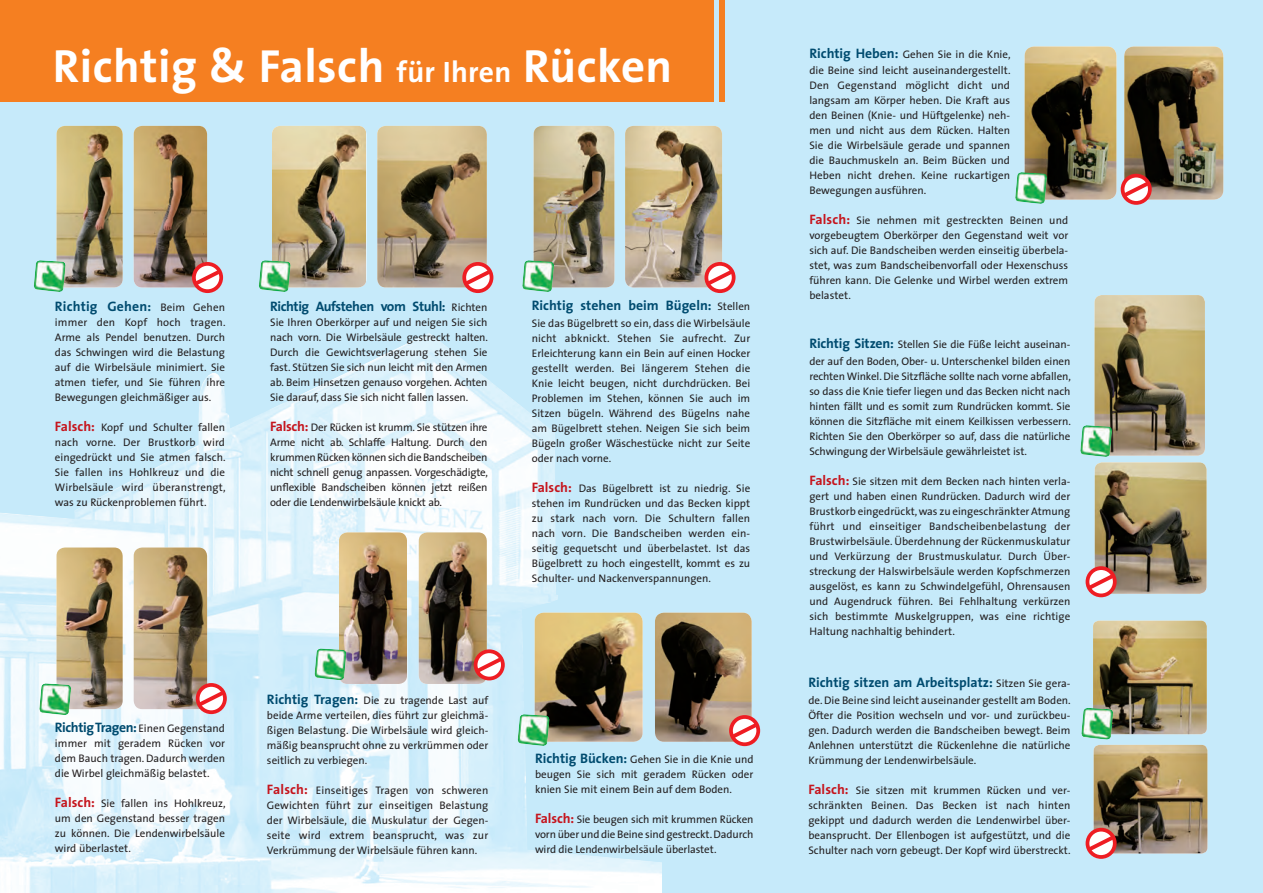
<style>
.page{position:relative;width:1263px;height:893px;background:#fff}
.page>*{position:absolute;margin:0;border:0;box-sizing:border-box;transform-origin:0 0}
.t1{font:700 46.8px "The Sans";letter-spacing:.01em;color:#fff}
.t2{font:700 13.8px "The Sans";color:#004b6f}
.t3{font:700 13.8px "The Sans";letter-spacing:-.03em;color:#004b6f}
.t4{font:10.95px/15px "The Sans";color:#231f20;text-align:justify}
.s1{font-size:29.55px}
.s2{font-weight:400;font-size:10.95px;color:#231f20}
.s3{font-weight:700;font-size:13.8px;color:#c5151d}
.s4{font-weight:700;font-size:13.8px;color:#004b6f}
</style>
<div class="page">
<div style="left:0;top:0;width:1262px;height:893px;background:#c6eafa"></div>
<img style="left:0;top:333px;width:661px;height:560px">
<div style="left:0;top:0;width:713px;height:102px;background:#f57f21"></div>
<div style="left:719px;top:0;width:6px;height:102px;background:#f57f21"></div>
<img style="left:134px;top:126px;width:73px;height:161px;border-radius:9px">
<img style="left:56px;top:126px;width:67px;height:161px;border-radius:9px">
<img style="left:134px;top:547px;width:73px;height:162px;border-radius:9px">
<img style="left:56px;top:547px;width:67px;height:162px;border-radius:9px">
<img style="left:377px;top:126px;width:110px;height:161px;border-radius:9px">
<img style="left:272px;top:126px;width:93px;height:161px;border-radius:9px">
<img style="left:1093px;top:745px;width:114px;height:108px;border-radius:6px">
<img style="left:1092px;top:621px;width:114px;height:113px;border-radius:6px">
<img style="left:1094px;top:462px;width:112px;height:132px;border-radius:7px">
<img style="left:1094px;top:295px;width:110px;height:161px;border-radius:7px">
<img style="left:625px;top:126px;width:97px;height:161px;border-radius:9px">
<img style="left:533px;top:126px;width:81px;height:161px;border-radius:9px">
<img style="left:339px;top:532px;width:67px;height:152px;border-radius:9px">
<img style="left:419px;top:532px;width:68px;height:152px;border-radius:9px">
<img style="left:534px;top:612px;width:108px;height:130px;border-radius:9px">
<img style="left:655px;top:612px;width:96px;height:130px;border-radius:9px">
<img style="left:1024px;top:47px;width:92px;height:153px;border-radius:9px">
<img style="left:1124px;top:47px;width:99px;height:153px;border-radius:9px">
<img style="left:522px;top:260px;width:32px;height:32px">
<img style="left:259px;top:260px;width:32px;height:32px">
<img style="left:34px;top:260px;width:32px;height:32px">
<img style="left:39px;top:683px;width:33px;height:32px">
<img style="left:314px;top:648px;width:33px;height:32px">
<img style="left:517px;top:714px;width:33px;height:32px">
<img style="left:1081px;top:707px;width:32px;height:33px">
<img style="left:1080px;top:425px;width:32px;height:32px">
<img style="left:1015px;top:172px;width:32px;height:32px">
<svg style="left:464px;top:264px;width:27px;height:27px"></svg>
<div style="left:462px;top:262px;width:31px;height:31px;border:4px solid #ee1d23;border-radius:50%"></div>
<svg style="left:466px;top:270px;width:24px;height:15px"></svg>
<svg style="left:194px;top:264px;width:27px;height:27px"></svg>
<div style="left:192px;top:262px;width:31px;height:31px;border:4px solid #ee1d23;border-radius:50%"></div>
<svg style="left:195px;top:270px;width:24px;height:15px"></svg>
<svg style="left:706px;top:264px;width:27px;height:27px"></svg>
<div style="left:704px;top:262px;width:31px;height:31px;border:4px solid #ee1d23;border-radius:50%"></div>
<svg style="left:708px;top:270px;width:24px;height:15px"></svg>
<svg style="left:731px;top:717px;width:27px;height:27px"></svg>
<div style="left:729px;top:715px;width:31px;height:31px;border:4px solid #ee1d23;border-radius:50%"></div>
<svg style="left:732px;top:723px;width:24px;height:15px"></svg>
<svg style="left:475px;top:651px;width:28px;height:27px"></svg>
<div style="left:473px;top:649px;width:32px;height:31px;border:4px solid #ee1d23;border-radius:50%"></div>
<svg style="left:477px;top:658px;width:24px;height:14px"></svg>
<svg style="left:198px;top:685px;width:27px;height:27px"></svg>
<div style="left:196px;top:683px;width:31px;height:31px;border:4px solid #ee1d23;border-radius:50%"></div>
<svg style="left:199px;top:691px;width:24px;height:15px"></svg>
<svg style="left:1087px;top:568px;width:27px;height:27px"></svg>
<div style="left:1085px;top:566px;width:31px;height:31px;border:4px solid #ee1d23;border-radius:50%"></div>
<svg style="left:1089px;top:574px;width:23px;height:15px"></svg>
<svg style="left:1087px;top:829px;width:27px;height:28px"></svg>
<div style="left:1085px;top:828px;width:31px;height:31px;border:4px solid #ee1d23;border-radius:50%"></div>
<svg style="left:1089px;top:836px;width:23px;height:14px"></svg>
<svg style="left:1122px;top:176px;width:27px;height:27px"></svg>
<div style="left:1120px;top:174px;width:31px;height:31px;border:4px solid #ee1d23;border-radius:50%"></div>
<svg style="left:1124px;top:182px;width:24px;height:15px"></svg>
<h1 class="t1" style="left:53px;top:48px;width:621px">Richtig &amp; Falsch <span class="s1">für Ihren</span> Rücken</h1>
<p class="t2" style="left:55px;top:301px;width:172px">Richtig Gehen: <span class="s2">Beim Gehen</span></p>
<p class="t4" style="left:55px;top:316px;width:172px">immer den Kopf hoch tragen.<br>Arme als Pendel benutzen. Durch das Schwingen wird die Belastung auf die Wirbelsäule minimiert. Sie atmen tiefer, und Sie führen ihre Bewegungen gleichmäßiger aus.</p>
<p class="t4" style="left:55px;top:421px;width:172px"><span class="s3">Falsch:</span> Kopf und Schulter fallen nach vorne. Der Brustkorb wird eingedrückt und Sie atmen falsch.<br>Sie fallen ins Hohlkreuz und die Wirbelsäule wird überanstrengt, was zu Rückenproblemen führt.</p>
<p class="t3" style="left:270px;top:301px;width:219px">Richtig Aufstehen vom Stuhl: <span class="s2">Richten</span></p>
<p class="t4" style="left:270px;top:316px;width:219px">Sie Ihren Oberkörper auf und neigen Sie sich nach vorn. Die Wirbelsäule gestreckt halten.<br>Durch die Gewichtsverlagerung stehen Sie fast. Stützen Sie sich nun leicht mit den Armen ab. Beim Hinsetzen genauso vorgehen. Achten Sie darauf, dass Sie sich nicht fallen lassen.</p>
<p class="t4" style="left:270px;top:421px;width:219px"><span class="s3">Falsch:</span> Der Rücken ist krumm. Sie stützen ihre Arme nicht ab. Schlaffe Haltung. Durch den krummen Rücken können sich die Bandscheiben nicht schnell genug anpassen. Vorgeschädigte, unflexible Bandscheiben können jetzt reißen oder die Lendenwirbelsäule knickt ab.</p>
<p class="t2" style="left:532px;top:300px;width:220px">Richtig stehen beim Bügeln: <span class="s2">Stellen</span></p>
<p class="t4" style="left:532px;top:316px;width:220px">Sie das Bügelbrett so ein, dass die Wirbelsäule nicht abknickt. Stehen Sie aufrecht. Zur Erleichterung kann ein Bein auf einen Hocker gestellt werden. Bei längerem Stehen die Knie leicht beugen, nicht durchdrücken. Bei Problemen im Stehen, können Sie auch im Sitzen bügeln. Während des Bügelns nahe am Bügelbrett stehen. Neigen Sie sich beim Bügeln großer Wäschestücke nicht zur Seite oder nach vorne.</p>
<p class="t4" style="left:532px;top:481px;width:220px"><span class="s3">Falsch:</span> Das Bügelbrett ist zu niedrig. Sie stehen im Rundrücken und das Becken kippt zu stark nach vorn. Die Schultern fallen nach vorn. Die Bandscheiben werden ein&shy;seitig gequetscht und überbelastet. Ist das Bügelbrett zu hoch eingestellt, kommt es zu Schulter- und Nackenverspannungen.</p>
<p class="t4" style="left:55px;top:722px;width:172px"><span class="s4">Richtig Tragen:</span> Einen Gegenstand immer mit geradem Rücken vor dem Bauch tragen. Dadurch werden die Wirbel gleichmäßig belastet.</p>
<p class="t4" style="left:55px;top:797px;width:172px"><span class="s3">Falsch:</span> Sie fallen ins Hohlkreuz, um den Gegenstand besser tragen zu können. Die Lendenwirbelsäule wird überlastet.</p>
<p class="t4" style="left:267px;top:694px;width:223px"><span class="s4">Richtig Tragen:</span> Die zu tragende Last auf beide Arme verteilen, dies führt zur gleichmä&shy;ßigen Belastung. Die Wirbelsäule wird gleich&shy;mäßig beansprucht ohne zu verkrümmen oder seitlich zu verbiegen.</p>
<p class="t4" style="left:267px;top:784px;width:223px"><span class="s3">Falsch:</span> Einseitiges Tragen von schweren Gewichten führt zur einseitigen Belastung der Wirbelsäule, die Muskulatur der Gegen&shy;seite wird extrem beansprucht, was zur Verkrümmung der Wirbelsäule führen kann.</p>
<p class="t4" style="left:535px;top:752px;width:220px"><span class="s4">Richtig Bücken:</span> Gehen Sie in die Knie und beugen Sie sich mit geradem Rücken oder knien Sie mit einem Bein auf dem Boden.</p>
<p class="t4" style="left:535px;top:812px;width:220px"><span class="s3">Falsch:</span> Sie beugen sich mit krummen Rücken vorn über und die Beine sind gestreckt. Dadurch wird die Lendenwirbelsäule überlastet.</p>
<p class="t4" style="left:809px;top:47px;width:203px;line-height:16.5px"><span class="s4">Richtig Heben:</span> Gehen Sie in die Knie, die Beine sind leicht auseinandergestellt.</p>
<p class="t4" style="left:809px;top:79px;width:202px">Den Gegenstand möglicht dicht und langsam am Körper heben. Die Kraft aus den Beinen (Knie- und Hüftgelenke) neh&shy;men und nicht aus dem Rücken. Halten Sie die Wirbelsäule gerade und spannen die Bauchmuskeln an. Beim Bücken und Heben nicht drehen. Keine ruckartigen Bewegungen ausführen.</p>
<p class="t4" style="left:809px;top:214px;width:260px"><span class="s3">Falsch:</span> Sie nehmen mit gestreckten Beinen und vorgebeugtem Oberkörper den Gegenstand weit vor sich auf. Die Bandscheiben werden einseitig überbela&shy;stet, was zum Bandscheibenvorfall oder Hexenschuss führen kann. Die Gelenke und Wirbel werden extrem belastet.</p>
<p class="t4" style="left:809px;top:337px;width:262px;line-height:16.5px"><span class="s4">Richtig Sitzen:</span> Stellen Sie die Füße leicht auseinan&shy;der auf den Boden, Ober- u. Unterschenkel bilden einen</p>
<p class="t4" style="left:809px;top:370px;width:263px">rechten Winkel. Die Sitzfläche sollte nach vorne abfallen, so dass die Knie tiefer liegen und das Becken nicht nach hinten fällt und es somit zum Rundrücken kommt. Sie können die Sitzfläche mit einem Keilkissen verbessern.<br>Richten Sie den Oberkörper so auf, dass die natürliche Schwingung der Wirbelsäule gewährleistet ist.</p>
<p class="t4" style="left:809px;top:475px;width:262px"><span class="s3">Falsch:</span> Sie sitzen mit dem Becken nach hinten verla&shy;gert und haben einen Rundrücken. Dadurch wird der Brustkorb eingedrückt, was zu eingeschränkter Atmung führt und einseitiger Bandscheibenbelastung der Brustwirbelsäule. Überdehnung der Rückenmuskulatur und Verkürzung der Brustmuskulatur. Durch Über&shy;streckung der Halswirbelsäule werden Kopfschmerzen ausgelöst, es kann zu Schwindelgefühl, Ohrensausen und Augendruck führen. Bei Fehlhaltung verkürzen sich bestimmte Muskelgruppen, was eine richtige Haltung nachhaltig behindert.</p>
<p class="t2" style="left:808px;top:677px;width:263px">Richtig sitzen am Arbeitsplatz: <span class="s2">Sitzen Sie gera-</span></p>
<p class="t4" style="left:808px;top:693px;width:264px">de. Die Beine sind leicht auseinander gestellt am Boden.<br>Öfter die Position wechseln und vor- und zurückbeu&shy;gen. Dadurch werden die Bandscheiben bewegt. Beim Anlehnen unterstützt die Rückenlehne die natürliche Krümmung der Lendenwirbelsäule.</p>
<p class="t4" style="left:808px;top:783px;width:264px"><span class="s3">Falsch:</span> Sie sitzen mit krummen Rücken und ver&shy;schränkten Beinen. Das Becken ist nach hinten gekippt und dadurch werden die Lendenwirbel über&shy;beansprucht. Der Ellenbogen ist aufgestützt, und die Schulter nach vorn gebeugt. Der Kopf wird überstreckt.</p>
</div>
